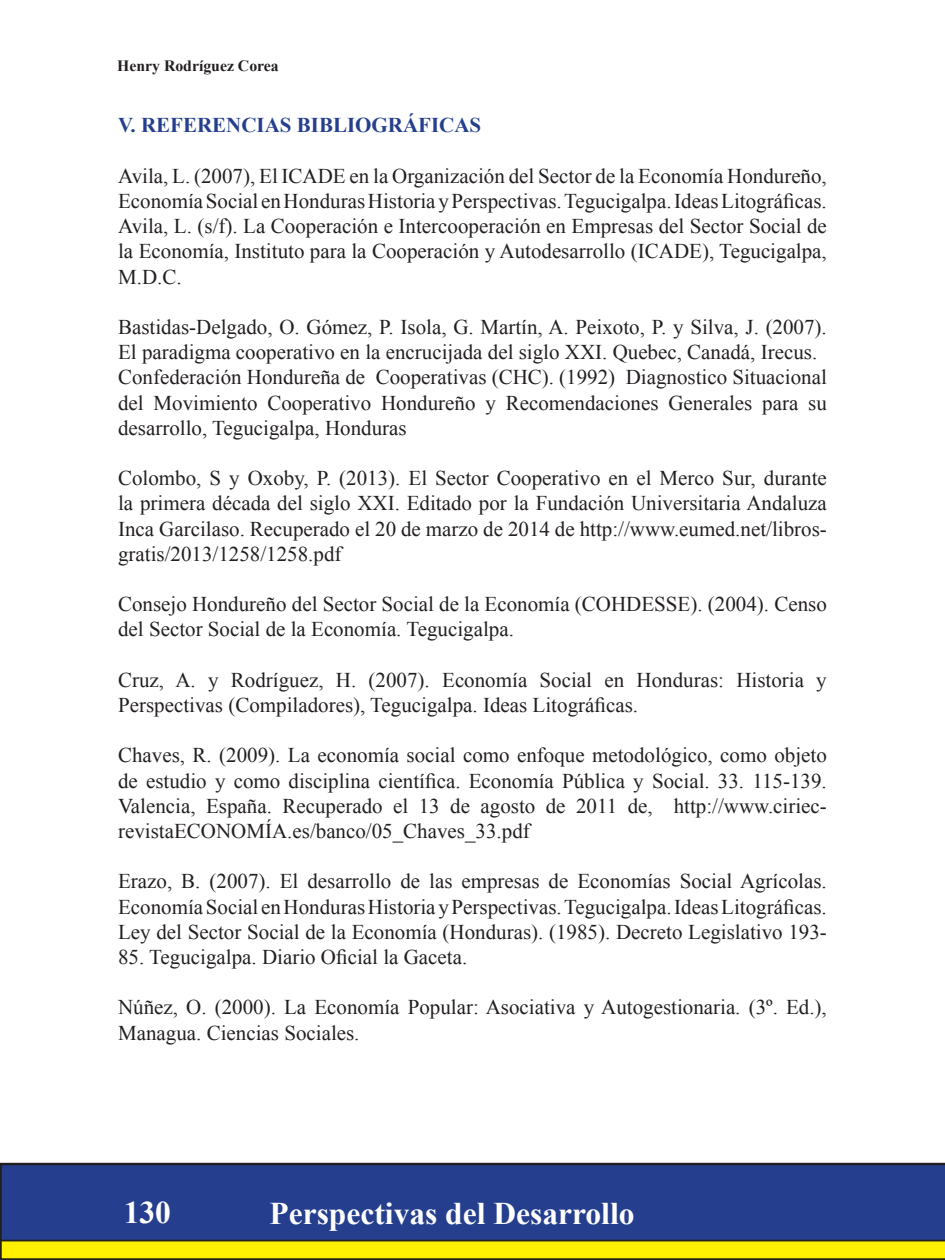
<style>
.page{position:relative;width:945px;height:1260px;background:#fff}
.page>*{position:absolute;margin:0;border:0;box-sizing:border-box;transform-origin:0 0}
.t1{font:700 31.5px "Times New Roman";color:#fff}
.t2{font:21px/25.2px "Times New Roman";color:#231f20;text-align:justify}
.t3{font:700 21px "Times New Roman";color:#253f8e}
.t4{font:700 15.75px "Times New Roman";color:#231f20}
</style>
<div class="page">
<svg style="left:0;top:1163px;width:945px;height:97px;background:#dbce05"></svg>
<div style="left:0;top:1164px;width:945px;height:77px;background:#253f8e"></div>
<p class="t4" style="left:117px;top:55px;width:163px">Henry Rodríguez Corea</p>
<p class="t3" style="left:118px;top:111px;width:365px">V. REFERENCIAS BIBLIOGRÁFICAS</p>
<p class="t2" style="left:118px;top:163px;width:710px">Avila, L. (2007), El ICADE en la Organización del Sector de la Economía Hondureño, Economía Social en Honduras Historia y Perspectivas. Tegucigalpa. Ideas Litográficas.<br>Avila, L. (s/f). La Cooperación e Intercooperación en Empresas del Sector Social de la Economía, Instituto para la Cooperación y Autodesarrollo (ICADE), Tegucigalpa, M.D.C.</p>
<p class="t2" style="left:118px;top:314px;width:710px;text-align:left">Bastidas-Delgado, O. Gómez, P. Isola, G. Martín, A. Peixoto, P. y Silva, J. (2007).<br>El paradigma cooperativo en la encrucijada del siglo XXI. Quebec, Canadá, Irecus.<br>Confederación Hondureña de Cooperativas (CHC). (1992) Diagnostico Situacional del Movimiento Cooperativo Hondureño y Recomendaciones Generales para su desarrollo, Tegucigalpa, Honduras</p>
<p class="t2" style="left:118px;top:465px;width:710px">Colombo, S y Oxoby, P. (2013). El Sector Cooperativo en el Merco Sur, durante la primera década del siglo XXI. Editado por la Fundación Universitaria Andaluza Inca Garcilaso. Recuperado el 20 de marzo de 2014 de http://www.eumed.net/libros&shy;gratis/2013/1258/1258.pdf</p>
<p class="t2" style="left:118px;top:591px;width:710px">Consejo Hondureño del Sector Social de la Economía (COHDESSE). (2004). Censo del Sector Social de la Economía. Tegucigalpa.</p>
<p class="t2" style="left:118px;top:667px;width:710px">Cruz, A. y Rodríguez, H. (2007). Economía Social en Honduras: Historia y<br>Perspectivas (Compiladores), Tegucigalpa. Ideas Litográficas.</p>
<p class="t2" style="left:118px;top:742px;width:710px">Chaves, R. (2009). La economía social como enfoque metodológico, como objeto de estudio y como disciplina científica. Economía Pública y Social. 33. 115-139.<br>Valencia, España. Recuperado el 13 de agosto de 2011 de, http://www.ciriec&shy;revistaECONOMÍA.es/banco/05_Chaves_33.pdf</p>
<p class="t2" style="left:118px;top:868px;width:710px">Erazo, B. (2007). El desarrollo de las empresas de Economías Social Agrícolas.<br>Economía Social en Honduras Historia y Perspectivas. Tegucigalpa. Ideas Litográficas.<br>Ley del Sector Social de la Economía (Honduras). (1985). Decreto Legislativo 193-</p>
<p class="t2" style="left:118px;top:944px;width:351px">85. Tegucigalpa. Diario Oficial la Gaceta.</p>
<p class="t2" style="left:118px;top:994px;width:710px">Núñez, O. (2000). La Economía Popular: Asociativa y Autogestionaria. (3º. Ed.),<br>Managua. Ciencias Sociales.</p>
<h1 class="t1" style="left:124px;top:1191px;width:49px">130</h1>
<h1 class="t1" style="left:270px;top:1192px;width:367px">Perspectivas del Desarrollo</h1>
</div>
